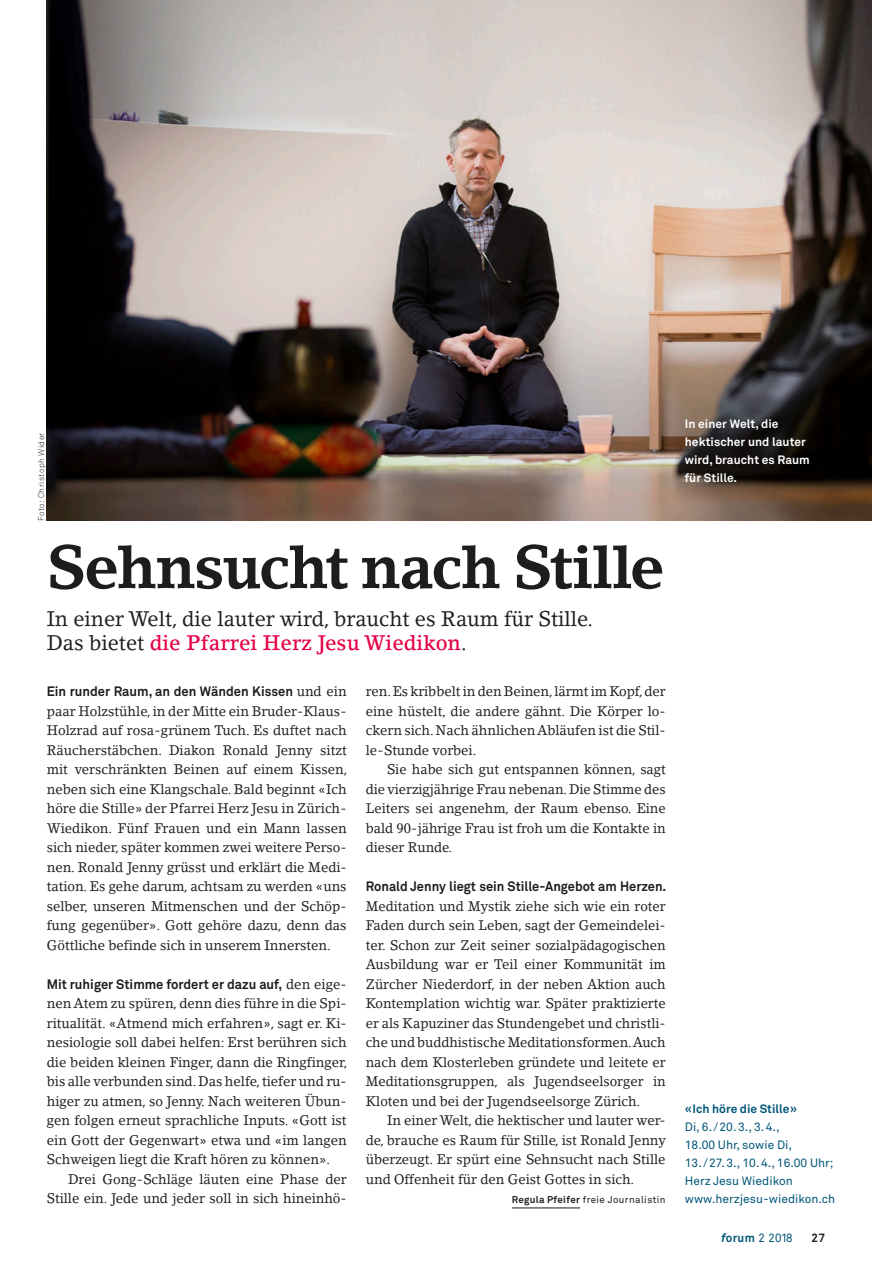
<style>
.page{position:relative;width:872px;height:1263px;background:#fff}
.page>*{position:absolute;margin:0;border:0;box-sizing:border-box;transform-origin:0 0}
.t1{font:700 60px "Lino Letter";letter-spacing:-.03em;color:#1d1d1b}
.t2{font:21px/24px "Lino Letter";color:#1d1d1b;scale:.96 1}
.t3{font:13.8px/19.5px "Lino Letter";letter-spacing:-.005em;color:#1d1d1b;text-align:justify;scale:.96 1}
.t4{font:13.8px/19.5px "Lino Letter";letter-spacing:-.005em;color:#1d1d1b;text-align:justify;scale:.95 1}
.t5{font:700 13.5px "Akkurat Pro";color:#1d1d1b;scale:.96 1}
.t6{font:700 13.5px "Akkurat Pro";color:#1d1d1b;scale:.95 1}
.t7{font:12px/18px "Akkurat Pro";letter-spacing:.005em;color:#005578}
.t8{font:700 12px/18px "Akkurat Pro";letter-spacing:.005em;color:#fff}
.t9{font:700 12px "Akkurat Pro";letter-spacing:.005em;color:#005578}
.t10{font:12px "Akkurat Pro";letter-spacing:.005em;color:#005578;scale:.96 1}
.t11{font:700 12px "Akkurat Pro";color:#1d1d1b;scale:.96 1}
.t12{font:9.75px "Akkurat Pro";letter-spacing:.04em;color:#1d1d1b}
.t13{font:8.25px "Akkurat Light Pro";letter-spacing:.05em;color:#1d1d1b}
.s1{font-weight:500;color:#e50045}
.s2{font-family:"Lino Letter";font-weight:400;font-size:13.8px}
.s3{font-weight:700}
.s4{font-weight:700;font-style:italic}
</style>
<div class="page">
<hr style="left:512px;top:1207px;width:68px;height:1px;background:#1d1d1b">
<img style="left:47px;top:0;width:825px;height:521px">
<p class="t13" style="left:36px;top:521px;width:90px;rotate:-90deg">Foto: Christoph Wider</p>
<h1 class="t1" style="left:47px;top:530px;width:619px">Sehnsucht nach Stille</h1>
<h2 class="t2" style="left:47px;top:607px;width:570px">In einer Welt, die lauter wird, braucht es Raum für Stille.<br>Das bietet <span class="s1">die Pfarrei Herz Jesu Wiedikon</span>.</h2>
<p class="t5" style="left:47px;top:683px;width:314px">Ein runder Raum, an den Wänden Kissen <span class="s2">und ein</span></p>
<p class="t3" style="left:47px;top:701px;width:315px">paar Holzstühle, in der Mitte ein Bruder-Klaus-Holzrad auf rosa-grünem Tuch. Es duftet nach Räucherstäbchen. Diakon Ronald Jenny sitzt mit verschränkten Beinen auf einem Kissen, neben sich eine Klangschale. Bald beginnt «Ich höre die Stille» der Pfarrei Herz Jesu in Zürich-Wiedikon. Fünf Frauen und ein Mann lassen sich nieder, später kommen zwei weitere Perso&shy;nen. Ronald Jenny grüsst und erklärt die Medi&shy;tation. Es gehe darum, achtsam zu werden «uns selber, unseren Mitmenschen und der Schöp&shy;fung gegenüber». Gott gehöre dazu, denn das Göttliche befinde sich in unserem Innersten.</p>
<p class="t5" style="left:47px;top:976px;width:314px">Mit ruhiger Stimme fordert er dazu auf, <span class="s2">den eige-</span></p>
<p class="t3" style="left:47px;top:994px;width:315px">nen Atem zu spüren, denn dies führe in die Spi&shy;ritualität. «Atmend mich erfahren», sagt er. Ki&shy;nesiologie soll dabei helfen: Erst berühren sich die beiden kleinen Finger, dann die Ringfinger, bis alle verbunden sind. Das helfe, tiefer und ru&shy;higer zu atmen, so Jenny. Nach weiteren Übun&shy;gen folgen erneut sprachliche Inputs. «Gott ist ein Gott der Gegenwart» etwa und «im langen Schweigen liegt die Kraft hören zu können».</p>
<p class="t3" style="left:47px;top:1169px;width:314px;text-align:right">Drei Gong-Schläge läuten eine Phase der<br>Stille ein. Jede und jeder soll in sich hineinhö-</p>
<p class="t3" style="left:366px;top:682px;width:314px">ren. Es kribbelt in den Beinen, lärmt im Kopf, der eine hüstelt, die andere gähnt. Die Körper lo&shy;ckern sich. Nach ähnlichen Abläufen ist die Stil&shy;le-Stunde vorbei.</p>
<p class="t4" style="left:366px;top:760px;width:317px;text-indent:21px">Sie habe sich gut entspannen können, sagt die vierzigjährige Frau nebenan. Die Stimme des Leiters sei angenehm, der Raum ebenso. Eine bald 90-jährige Frau ist froh um die Kontakte in dieser Runde.</p>
<p class="t6" style="left:366px;top:878px;width:318px">Ronald Jenny liegt sein Stille-Angebot am Herzen.</p>
<p class="t4" style="left:366px;top:896px;width:317px">Meditation und Mystik ziehe sich wie ein roter Faden durch sein Leben, sagt der Gemeindelei&shy;ter. Schon zur Zeit seiner sozialpädagogischen Ausbildung war er Teil einer Kommunität im Zürcher Niederdorf, in der neben Aktion auch Kontemplation wichtig war. Später praktizierte er als Kapuziner das Stundengebet und christli&shy;che und buddhistische Meditationsformen. Auch nach dem Klosterleben gründete und leitete er Meditationsgruppen, als Jugendseelsorger in Kloten und bei der Jugendseelsorge Zürich.</p>
<p class="t3" style="left:366px;top:1111px;width:314px;text-indent:21px">In einer Welt, die hektischer und lauter wer&shy;de, brauche es Raum für Stille, ist Ronald Jenny überzeugt. Er spürt eine Sehnsucht nach Stille und Offenheit für den Geist Gottes in sich.</p>
<p class="t12" style="left:512px;top:1194px;width:155px"><span class="s3">Regula Pfeifer</span> freie Journalistin</p>
<p class="t8" style="left:685px;top:415px;width:127px">In einer Welt, die hektischer und lauter wird, braucht es Raum für Stille.</p>
<p class="t9" style="left:685px;top:1102px;width:114px">«Ich höre die Stille»</p>
<p class="t7" style="left:685px;top:1118px;width:152px">Di, 6./20.3., 3.4.,<br>18.00 Uhr, sowie Di,<br>13./27.3., 10.4., 16.00 Uhr;<br>Herz Jesu Wiedikon www.herzjesu-wiedikon.ch</p>
<p class="t10" style="left:721px;top:1231px;width:76px"><span class="s4">f</span><span class="s3">orum</span> 2 2018</p>
<p class="t11" style="left:811px;top:1231px;width:16px">27</p>
</div>
